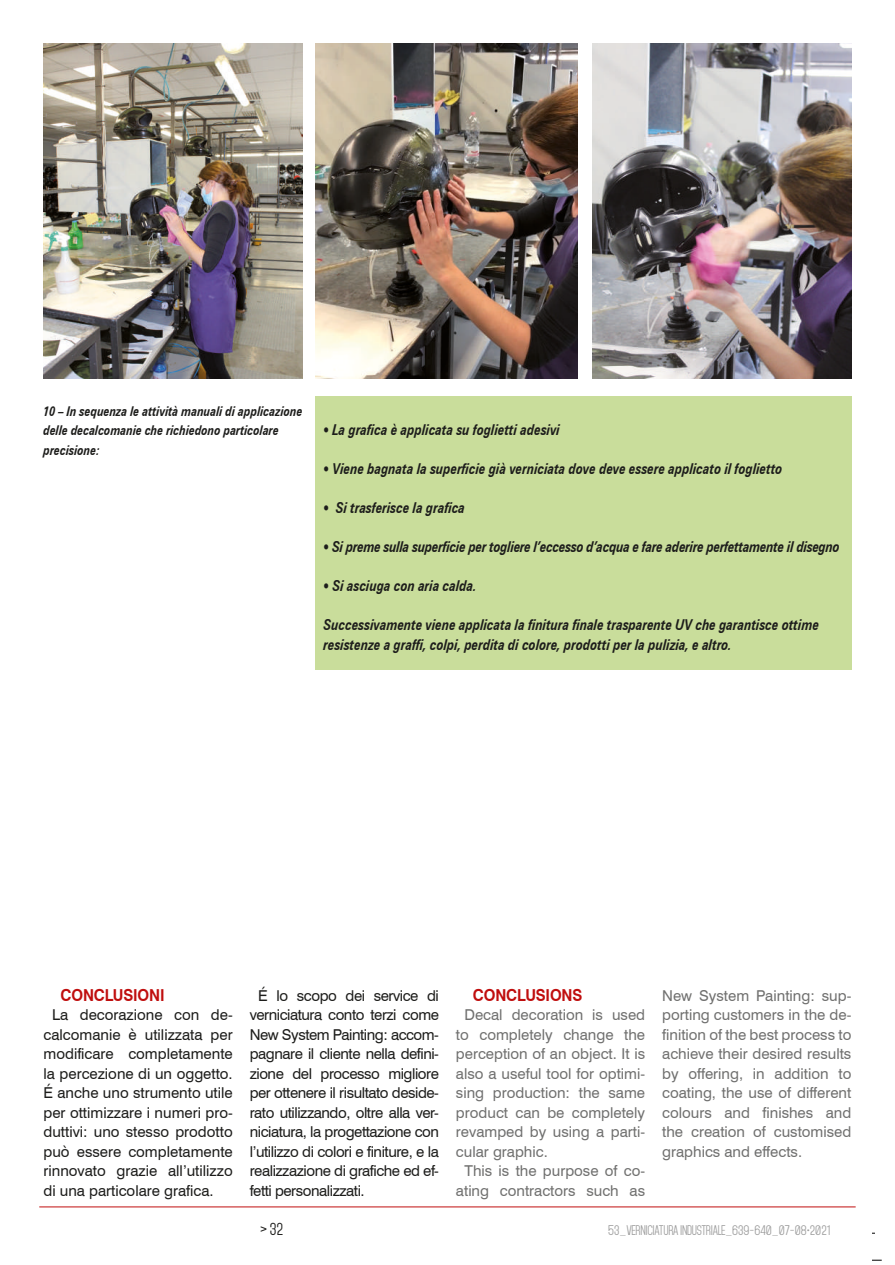
<style>
.page{position:relative;width:895px;height:1265px;background:#fff}
.page>*{position:absolute;margin:0;border:0;box-sizing:border-box;transform-origin:0 0}
.t1{font:700 16.5px "Swiss 721 BT";letter-spacing:-.01em;color:#c00e0e;scale:.9 1}
.t2{font:15px/19.5px "Swiss 721 BT";letter-spacing:-.015em;color:#1d1d1b;text-align:justify}
.t3{font:15px/19.5px "Swiss 721 BT";color:#70706f;text-align:justify}
.t4{font:italic 700 15px/19.5px "Zurich BT";color:#1d1d1b;scale:.8 1}
.t5{font:italic 700 15px "Zurich BT";letter-spacing:-.02em;color:#1d1d1b;scale:.8 1}
.t6{font:15px "Mohave";color:#1d1d1b}
.t7{font:italic 700 13.5px/19.5px "Zurich BT";color:#1d1d1b;scale:.8 1}
.t8{font:12px "Mohave";letter-spacing:-.03em;color:#9d9d9d}
.s1{font-family:"Bookman";font-weight:300;font-style:normal}
</style>
<div class="page">
<hr style="left:39px;top:1206px;width:817px;height:1px;background:#c00e0e">
<img style="left:44px;top:44px;width:259px;height:334px">
<img style="left:315px;top:44px;width:262px;height:334px">
<img style="left:592px;top:44px;width:259px;height:334px">
<div style="left:315px;top:396px;width:536px;height:273px;background:#c9dd9b"></div>
<svg style="left:872px;top:1232px;width:10px;height:29px"></svg>
<p class="t7" style="left:44px;top:400px;width:325px">10 – In sequenza le attività manuali di applicazione delle decalcomanie che richiedono particolare precisione:</p>
<p class="t4" style="left:324px;top:419px;width:297px"><span class="s1">•</span> La grafica è applicata su foglietti adesivi</p>
<p class="t4" style="left:324px;top:458px;width:575px"><span class="s1">•</span> Viene bagnata la superficie già verniciata dove deve essere applicato il foglietto</p>
<p class="t4" style="left:324px;top:497px;width:178px"><span class="s1">•</span> Si trasferisce la grafica</p>
<p class="t5" style="left:324px;top:536px;width:647px"><span class="s1">•</span> Si preme sulla superficie per togliere l’eccesso d’acqua e fare aderire perfettamente il disegno</p>
<p class="t4" style="left:324px;top:575px;width:193px"><span class="s1">•</span> Si asciuga con aria calda.</p>
<p class="t4" style="left:324px;top:614px;width:621px">Successivamente viene applicata la finitura finale trasparente UV che garantisce ottime resistenze a graffi, colpi, perdita di colore, prodotti per la pulizia, e altro.</p>
<p class="t1" style="left:61px;top:985px;width:117px">CONCLUSIONI</p>
<p class="t2" style="left:44px;top:1005px;width:191px;text-indent:9px">La decorazione con de&shy;calcomanie è utilizzata per modificare completamente la percezione di un oggetto.<br>É anche uno strumento utile per ottimizzare i numeri pro&shy;duttivi: uno stesso prodotto può essere completamente rinnovato grazie all’utilizzo di una particolare grafica.</p>
<p class="t2" style="left:250px;top:986px;width:191px;text-indent:9px">É lo scopo dei service di verniciatura conto terzi come New System Painting: accom&shy;pagnare il cliente nella defini&shy;zione del processo migliore per ottenere il risultato deside&shy;rato utilizzando, oltre alla ver&shy;niciatura, la progettazione con l’utilizzo di colori e finiture, e la realizzazione di grafiche ed ef&shy;fetti personalizzati.</p>
<p class="t1" style="left:473px;top:985px;width:123px">CONCLUSIONS</p>
<p class="t3" style="left:464px;top:1005px;width:182px">Decal decoration is used</p>
<p class="t3" style="left:456px;top:1025px;width:191px">to completely change the</p>
<p class="t3" style="left:456px;top:1044px;width:191px">perception of an object. It is</p>
<p class="t3" style="left:456px;top:1064px;width:191px">also a useful tool for optimi-</p>
<p class="t3" style="left:456px;top:1083px;width:191px">sing production: the same</p>
<p class="t3" style="left:456px;top:1103px;width:191px">product can be completely</p>
<p class="t3" style="left:456px;top:1122px;width:191px">revamped by using a parti-</p>
<p class="t3" style="left:456px;top:1142px;width:93px">cular graphic.</p>
<p class="t3" style="left:464px;top:1161px;width:182px">This is the purpose of co-</p>
<p class="t3" style="left:456px;top:1181px;width:191px">ating contractors such as</p>
<p class="t3" style="left:662px;top:986px;width:191px">New System Painting: sup&shy;porting customers in the de&shy;finition of the best process to achieve their desired results by offering, in addition to coating, the use of different colours and finishes and the creation of customised graphics and effects.</p>
<p class="t6" style="left:260px;top:1220px;width:24px">&gt; 32</p>
<p class="t8" style="left:608px;top:1222px;width:223px">53_VERNICIATURA INDUSTRIALE_639-640_07-08•2021</p>
</div>
